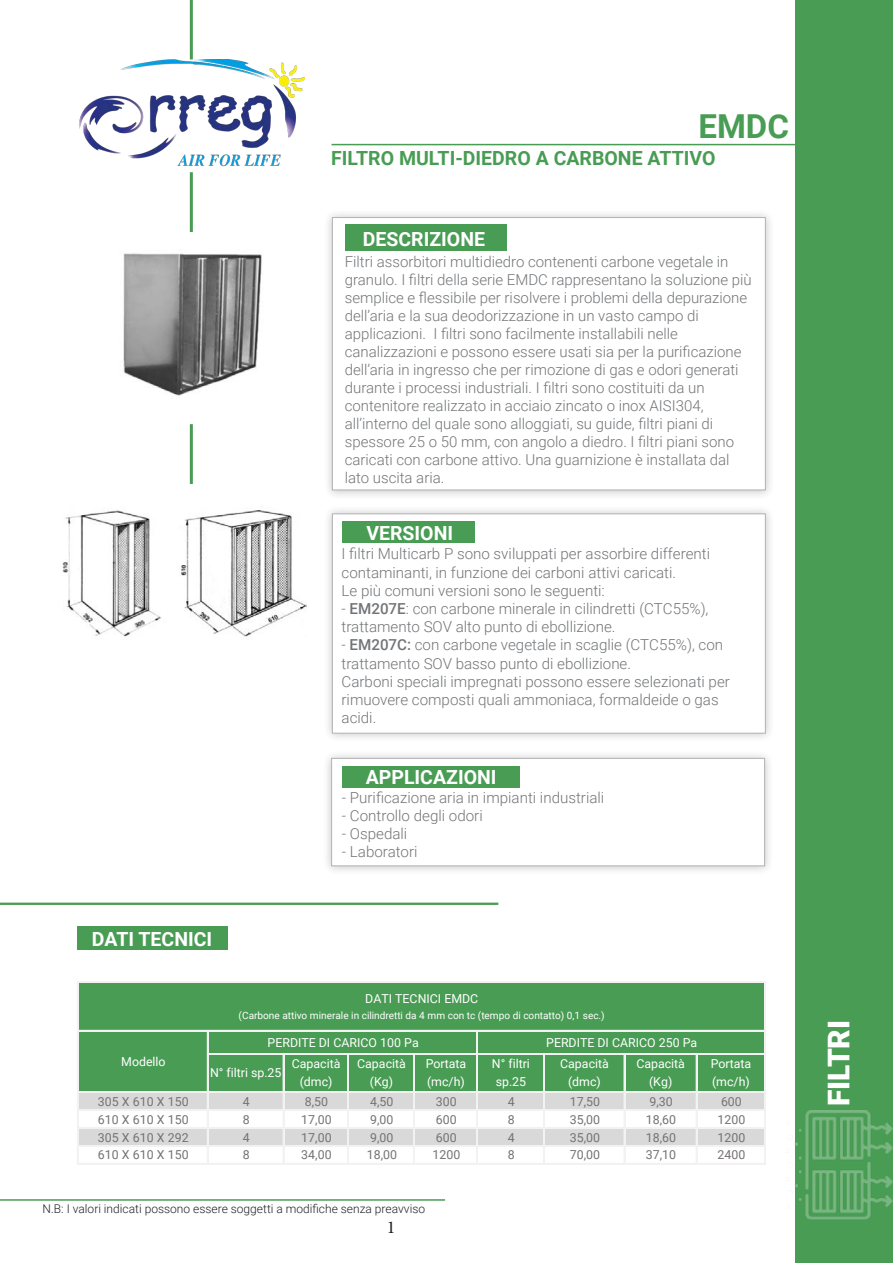
<style>
.page{position:relative;width:893px;height:1263px;background:#fff}
.page>*{position:absolute;margin:0;border:0;box-sizing:border-box;transform-origin:0 0}
.t1{font:700 33px "Roboto";color:#499c54}
.t2{font:900 30px "Roboto";color:#fff}
.t3{font:700 19.5px "Roboto";color:#fff}
.t4{font:700 19.5px "Roboto";color:#499c54}
.t5{font:18px "Minion Pro";color:#231f20}
.t6{font:300 15.15px/18.1px "Roboto";color:#727477}
.t7{font:300 15px/18px "Roboto";color:#727477}
.t8{font:12.3px/17.9px "Roboto";color:#fff;text-align:center}
.t9{font:12.3px "Roboto";letter-spacing:.005em;color:#757171}
.t10{font:300 12px "Roboto";color:#231f20}
.t11{font:10.05px "Roboto";letter-spacing:-.005em;color:#fff}
.s1{font-weight:500}
</style>
<div class="page">
<div style="left:323px;top:505px;width:452px;height:238px;background:#231f20;opacity:.46"></div>
<div style="left:332px;top:513px;width:434px;height:220px;background:#fff"></div>
<div style="left:323px;top:209px;width:452px;height:291px;background:#231f20;opacity:.46"></div>
<div style="left:332px;top:217px;width:434px;height:273px;background:#fff"></div>
<div style="left:796px;top:0;width:97px;height:1263px;background:#499c54"></div>
<hr style="left:331px;top:144px;width:483px;height:1px;background:#499c54">
<hr style="left:190px;top:0;width:3px;height:59px;background:#499c54">
<hr style="left:190px;top:172px;width:3px;height:88px;background:#499c54">
<div style="left:345px;top:225px;width:162px;height:26px;background:#499c54"></div>
<div style="left:342px;top:521px;width:133px;height:22px;background:#499c54"></div>
<img style="left:123px;top:232px;width:139px;height:164px">
<hr style="left:0;top:1199px;width:445px;height:2px;background:#499c54">
<hr style="left:190px;top:424px;width:3px;height:88px;background:#499c54">
<img style="left:62px;top:485px;width:244px;height:152px">
<div style="left:322px;top:749px;width:452px;height:127px;background:#231f20;opacity:.46"></div>
<div style="left:331px;top:758px;width:434px;height:108px;background:#fff"></div>
<div style="left:343px;top:766px;width:177px;height:22px;background:#499c54"></div>
<hr style="left:0;top:903px;width:498px;height:2px;background:#499c54">
<div style="left:78px;top:983px;width:687px;height:109px;background:#499c54"></div>
<div style="left:78px;top:1092px;width:687px;height:18px;background:#d9d9d9"></div>
<div style="left:78px;top:1128px;width:687px;height:18px;background:#d9d9d9"></div>
<hr style="left:77px;top:981px;width:1px;height:183px;background:#f2f2f2">
<hr style="left:764px;top:983px;width:1px;height:181px;background:#f2f2f2">
<hr style="left:765px;top:983px;width:1px;height:181px;background:#f2f2f2">
<hr style="left:207px;top:1031px;width:1px;height:133px;background:#f2f2f2">
<hr style="left:477px;top:1031px;width:1px;height:133px;background:#f2f2f2">
<hr style="left:283px;top:1055px;width:1px;height:109px;background:#f2f2f2">
<hr style="left:348px;top:1055px;width:1px;height:109px;background:#f2f2f2">
<hr style="left:413px;top:1055px;width:1px;height:109px;background:#f2f2f2">
<hr style="left:414px;top:1055px;width:1px;height:109px;background:#f2f2f2">
<hr style="left:543px;top:1055px;width:1px;height:109px;background:#f2f2f2">
<hr style="left:544px;top:1055px;width:1px;height:109px;background:#f2f2f2">
<hr style="left:624px;top:1055px;width:1px;height:109px;background:#f2f2f2">
<hr style="left:696px;top:1055px;width:1px;height:109px;background:#f2f2f2">
<hr style="left:78px;top:981px;width:688px;height:2px;background:#f2f2f2">
<hr style="left:78px;top:1030px;width:688px;height:1px;background:#f2f2f2">
<hr style="left:208px;top:1053px;width:558px;height:1px;background:#f2f2f2">
<hr style="left:208px;top:1054px;width:558px;height:1px;background:#f2f2f2">
<hr style="left:78px;top:1092px;width:688px;height:1px;background:#f2f2f2">
<hr style="left:78px;top:1109px;width:688px;height:1px;background:#f2f2f2">
<hr style="left:78px;top:1110px;width:688px;height:1px;background:#f2f2f2">
<hr style="left:78px;top:1127px;width:688px;height:2px;background:#f2f2f2">
<hr style="left:78px;top:1145px;width:688px;height:1px;background:#f2f2f2">
<hr style="left:78px;top:1163px;width:688px;height:1px;background:#f2f2f2">
<img style="left:80px;top:60px;width:224px;height:107px">
<div style="left:77px;top:926px;width:151px;height:24px;background:#499c54"></div>
<img style="left:788px;top:1111px;width:104px;height:109px">
<p class="t1" style="left:698px;top:103px;width:92px">EMDC</p>
<p class="t4" style="left:331px;top:144px;width:386px">FILTRO MULTI-DIEDRO A CARBONE ATTIVO</p>
<p class="t3" style="left:363px;top:226px;width:124px">DESCRIZIONE</p>
<p class="t7" style="left:345px;top:252px;width:409px">Filtri assorbitori multidiedro contenenti carbone vegetale in granulo. I filtri della serie EMDC rappresentano la soluzione più</p>
<p class="t7" style="left:345px;top:288px;width:404px">semplice e flessibile per risolvere i problemi della depurazione dell’aria e la sua deodorizzazione in un vasto campo di</p>
<p class="t7" style="left:345px;top:324px;width:335px">applicazioni. I filtri sono facilmente installabili nelle</p>
<p class="t7" style="left:345px;top:342px;width:398px">canalizzazioni e possono essere usati sia per la purificazione dell’aria in ingresso che per rimozione di gas e odori generati durante i processi industriali. I filtri sono costituiti da un</p>
<p class="t7" style="left:345px;top:396px;width:360px">contenitore realizzato in acciaio zincato o inox AISI304,</p>
<p class="t7" style="left:345px;top:414px;width:391px">all’interno del quale sono alloggiati, su guide, filtri piani di spessore 25 o 50 mm, con angolo a diedro. I filtri piani sono caricati con carbone attivo. Una guarnizione è installata dal lato uscita aria.</p>
<p class="t3" style="left:366px;top:519px;width:88px">VERSIONI</p>
<p class="t6" style="left:342px;top:544px;width:370px">I filtri Multicarb P sono sviluppati per assorbire differenti</p>
<p class="t6" style="left:342px;top:563px;width:336px">contaminanti, in funzione dei carboni attivi caricati.</p>
<p class="t6" style="left:342px;top:581px;width:265px">Le più comuni versioni sono le seguenti:</p>
<p class="t6" style="left:342px;top:599px;width:368px">- <span class="s1">EM207E</span>: con carbone minerale in cilindretti (CTC55%),</p>
<p class="t6" style="left:342px;top:617px;width:275px">trattamento SOV alto punto di ebollizione.</p>
<p class="t6" style="left:342px;top:635px;width:383px">- <span class="s1">EM207C:</span> con carbone vegetale in scaglie (CTC55%), con trattamento SOV basso punto di ebollizione.</p>
<p class="t6" style="left:342px;top:672px;width:390px">Carboni speciali impregnati possono essere selezionati per</p>
<p class="t6" style="left:342px;top:690px;width:379px">rimuovere composti quali ammoniaca, formaldeide o gas acidi.</p>
<p class="t3" style="left:92px;top:926px;width:122px">DATI TECNICI</p>
<p class="t3" style="left:366px;top:764px;width:132px">APPLICAZIONI</p>
<p class="t6" style="left:342px;top:788px;width:264px">- Purificazione aria in impianti industriali</p>
<p class="t6" style="left:342px;top:806px;width:142px">- Controllo degli odori</p>
<p class="t6" style="left:342px;top:824px;width:67px">- Ospedali</p>
<p class="t6" style="left:342px;top:842px;width:77px">- Laboratori</p>
<p class="t8" style="left:121px;top:1052px;width:46px">Modello</p>
<p class="t8" style="left:365px;top:989px;width:114px">DATI TECNICI EMDC</p>
<p class="t11" style="left:239px;top:1008px;width:368px">(Carbone attivo minerale in cilindretti da 4 mm con tc (tempo di contatto) 0,1 sec.)</p>
<p class="t8" style="left:492px;top:1055px;width:39px">N° filtri sp.25</p>
<p class="t8" style="left:560px;top:1055px;width:50px">Capacità (dmc)</p>
<p class="t8" style="left:636px;top:1055px;width:50px">Capacità (Kg)</p>
<p class="t8" style="left:711px;top:1055px;width:42px;text-align:left">Portata (mc/h)</p>
<p class="t8" style="left:546px;top:1033px;width:153px">PERDITE DI CARICO 250 Pa</p>
<p class="t8" style="left:268px;top:1033px;width:153px">PERDITE DI CARICO 100 Pa</p>
<p class="t8" style="left:210px;top:1063px;width:73px">N° filtri sp.25</p>
<p class="t8" style="left:292px;top:1055px;width:50px">Capacità (dmc)</p>
<p class="t8" style="left:357px;top:1055px;width:50px">Capacità (Kg)</p>
<p class="t8" style="left:426px;top:1055px;width:42px;text-align:left">Portata (mc/h)</p>
<p class="t9" style="left:98px;top:1093px;width:92px">305 X 610 X 150</p>
<p class="t9" style="left:243px;top:1093px;width:8px">4</p>
<p class="t9" style="left:305px;top:1093px;width:25px">8,50</p>
<p class="t9" style="left:370px;top:1093px;width:25px">4,50</p>
<p class="t9" style="left:436px;top:1093px;width:22px">300</p>
<p class="t9" style="left:508px;top:1093px;width:8px">4</p>
<p class="t9" style="left:570px;top:1093px;width:32px">17,50</p>
<p class="t9" style="left:649px;top:1093px;width:25px">9,30</p>
<p class="t9" style="left:721px;top:1093px;width:22px">600</p>
<p class="t9" style="left:98px;top:1111px;width:92px">610 X 610 X 150</p>
<p class="t9" style="left:243px;top:1111px;width:8px">8</p>
<p class="t9" style="left:301px;top:1111px;width:32px">17,00</p>
<p class="t9" style="left:370px;top:1111px;width:25px">9,00</p>
<p class="t9" style="left:436px;top:1111px;width:22px">600</p>
<p class="t9" style="left:508px;top:1111px;width:8px">8</p>
<p class="t9" style="left:570px;top:1111px;width:32px">35,00</p>
<p class="t9" style="left:646px;top:1111px;width:32px">18,60</p>
<p class="t9" style="left:717px;top:1111px;width:29px">1200</p>
<p class="t9" style="left:98px;top:1128px;width:92px">305 X 610 X 292</p>
<p class="t9" style="left:243px;top:1128px;width:8px">4</p>
<p class="t9" style="left:301px;top:1128px;width:32px">17,00</p>
<p class="t9" style="left:370px;top:1128px;width:25px">9,00</p>
<p class="t9" style="left:436px;top:1128px;width:22px">600</p>
<p class="t9" style="left:508px;top:1128px;width:8px">4</p>
<p class="t9" style="left:570px;top:1128px;width:32px">35,00</p>
<p class="t9" style="left:646px;top:1128px;width:32px">18,60</p>
<p class="t9" style="left:717px;top:1128px;width:29px">1200</p>
<p class="t9" style="left:98px;top:1146px;width:92px">610 X 610 X 150</p>
<p class="t9" style="left:243px;top:1146px;width:8px">8</p>
<p class="t9" style="left:301px;top:1146px;width:32px">34,00</p>
<p class="t9" style="left:367px;top:1146px;width:32px">18,00</p>
<p class="t9" style="left:432px;top:1146px;width:29px">1200</p>
<p class="t9" style="left:508px;top:1146px;width:8px">8</p>
<p class="t9" style="left:570px;top:1146px;width:32px">70,00</p>
<p class="t9" style="left:646px;top:1146px;width:32px">37,10</p>
<p class="t9" style="left:717px;top:1146px;width:29px">2400</p>
<p class="t10" style="left:43px;top:1200px;width:384px">N.B: I valori indicati possono essere soggetti a modifiche senza preavviso</p>
<p class="t5" style="left:387px;top:1215px;width:10px">1</p>
<p class="t2" style="left:818px;top:1106px;width:88px;rotate:-90deg">FILTRI</p>
</div>
